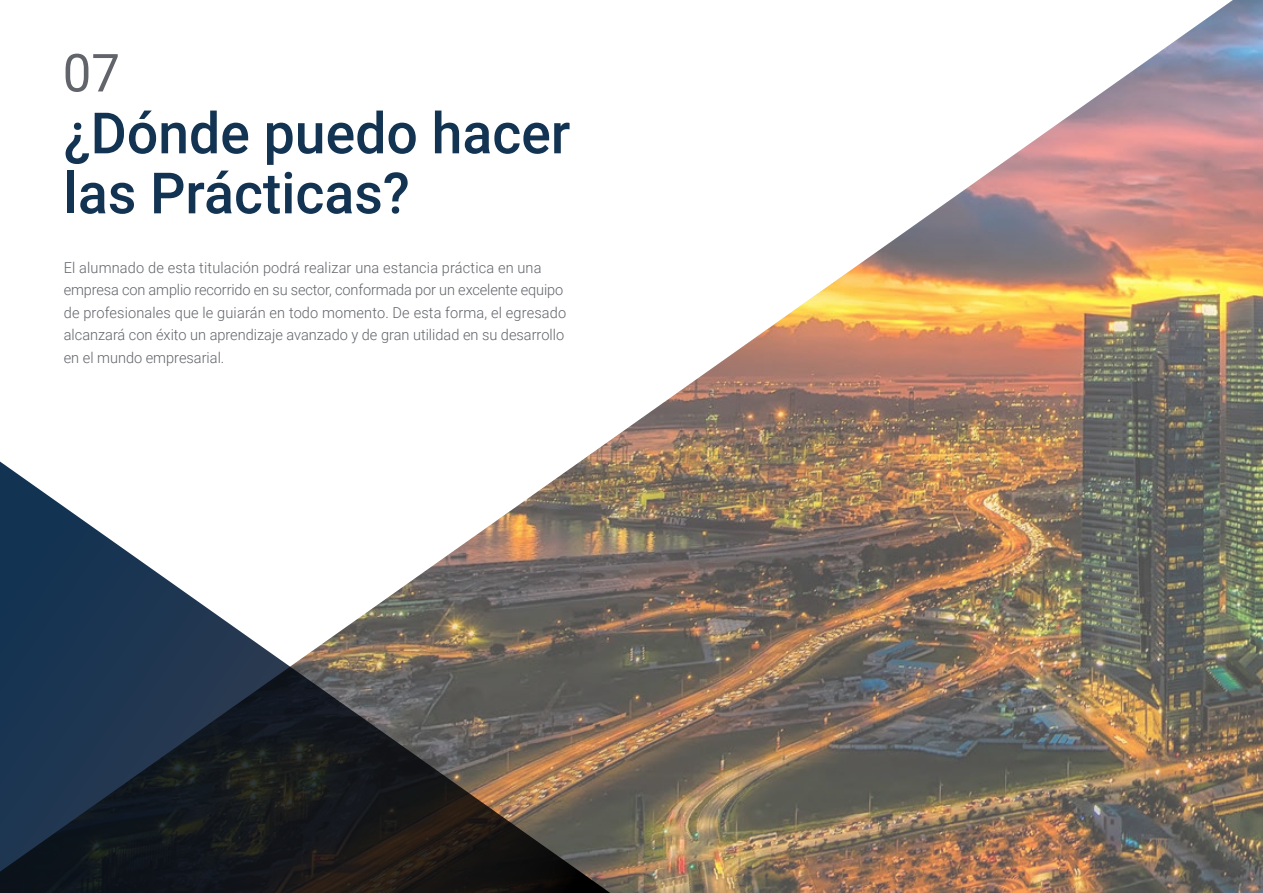
<style>
.page{position:relative;width:1263px;height:893px;background:#fff}
.page>*{position:absolute;margin:0;border:0;box-sizing:border-box;transform-origin:0 0}
.t1{font:500 57px/60px "Roboto";color:#123352}
.t2{font:52.5px "Roboto";color:#61646a}
.t3{font:300 15px/22.5px "Roboto";color:#61646a}
</style>
<div class="page">
<img style="left:602px;top:0;width:661px;height:893px">
<svg style="left:0;top:446px;width:640px;height:447px"></svg>
<h2 class="t2" style="left:63px;top:36px;width:59px">07</h2>
<h1 class="t1" style="left:64px;top:101px;width:508px">¿Dónde puedo hacer las Prácticas?</h1>
<p class="t3" style="left:64px;top:255px;width:504px">El alumnado de esta titulación podrá realizar una estancia práctica en una empresa con amplio recorrido en su sector, conformada por un excelente equipo de profesionales que le guiarán en todo momento. De esta forma, el egresado alcanzará con éxito un aprendizaje avanzado y de gran utilidad en su desarrollo en el mundo empresarial.</p>
</div>
